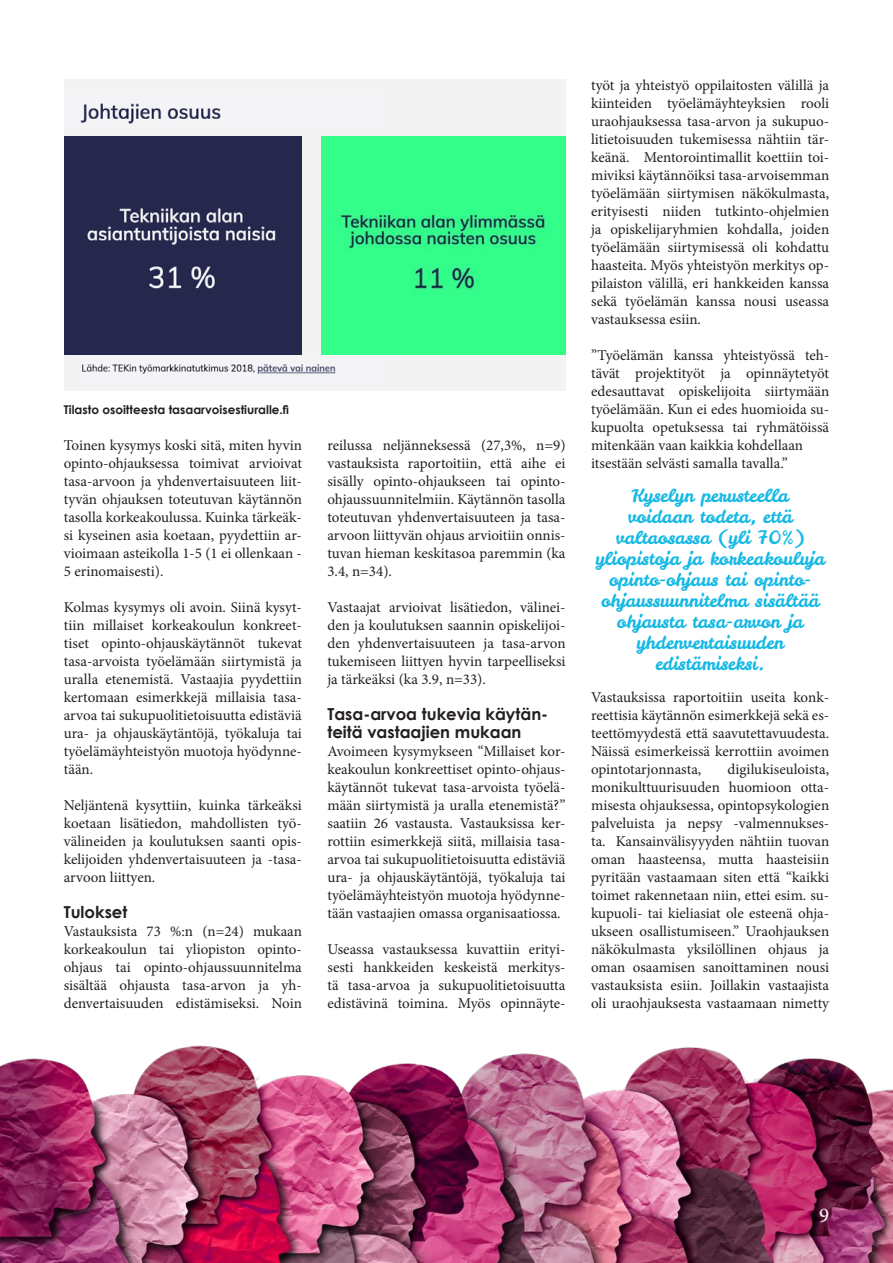
<style>
.page{position:relative;width:893px;height:1263px;background:#fff}
.page>*{position:absolute;margin:0;border:0;box-sizing:border-box;transform-origin:0 0}
.t1{font:21px "Minion Pro";color:#fff}
.Lainaus{font:18px/21px "Leckerli One";color:#16b9e4;text-align:center}
.Väliotsikko_1{font:700 16.5px/18px "Century Gothic";color:#231f20}
.Leipäteksti{font:15px/18px "Minion Pro";color:#231f20;text-align:justify}
.Kuvateksti{font:700 12px "Century Gothic";color:#231f20}
</style>
<div class="page">
<img style="left:0;top:1045px;width:893px;height:218px">
<div style="left:65px;top:79px;width:501px;height:311px;background:#f4f3f4"></div>
<div style="left:65px;top:136px;width:237px;height:218px;background:#25284c"></div>
<img style="left:65px;top:92px;width:320px;height:36px">
<img style="left:79px;top:358px;width:305px;height:25px">
<img style="left:321px;top:136px;width:245px;height:218px">
<p class="Kuvateksti" style="left:64px;top:401px;width:227px">Tilasto osoitteesta tasaarvoisestiuralle.fi</p>
<p class="Leipäteksti" style="left:64px;top:436px;width:240px">Toinen kysymys koski sitä, miten hyvin opinto-ohjauksessa toimivat arvioivat tasa-arvoon ja yhdenvertaisuuteen liit&shy;tyvän ohjauksen toteutuvan käytännön tasolla korkeakoulussa. Kuinka tärkeäk&shy;si kyseinen asia koetaan, pyydettiin ar&shy;vioimaan asteikolla 1-5 (1 ei ollenkaan - 5 erinomaisesti).</p>
<p class="Leipäteksti" style="left:64px;top:598px;width:240px">Kolmas kysymys oli avoin. Siinä kysyt&shy;tiin millaiset korkeakoulun konkreet&shy;tiset opinto-ohjauskäytännöt tukevat tasa-arvoista työelämään siirtymistä ja uralla etenemistä. Vastaajia pyydettiin kertomaan esimerkkejä millaisia tasa&shy;arvoa tai sukupuolitietoisuutta edistäviä ura- ja ohjauskäytäntöjä, työkaluja tai työelämäyhteistyön muotoja hyödynne&shy;tään.</p>
<p class="Leipäteksti" style="left:64px;top:796px;width:240px">Neljäntenä kysyttiin, kuinka tärkeäksi koetaan lisätiedon, mahdollisten työ&shy;välineiden ja koulutuksen saanti opis&shy;kelijoiden yhdenvertaisuuteen ja -tasa&shy;arvoon liittyen.</p>
<p class="Väliotsikko_1" style="left:64px;top:902px;width:65px">Tulokset</p>
<p class="Leipäteksti" style="left:64px;top:922px;width:240px">Vastauksista 73 %:n (n=24) mukaan korkeakoulun tai yliopiston opinto&shy;ohjaus tai opinto-ohjaussuunnitelma sisältää ohjausta tasa-arvon ja yh&shy;denvertaisuuden edistämiseksi. Noin</p>
<p class="Leipäteksti" style="left:327px;top:436px;width:240px">reilussa neljänneksessä (27,3%, n=9) vastauksista raportoitiin, että aihe ei sisälly opinto-ohjaukseen tai opinto&shy;ohjaussuunnitelmiin. Käytännön tasolla toteutuvan yhdenvertaisuuteen ja tasa&shy;arvoon liittyvän ohjaus arvioitiin onnis&shy;tuvan hieman keskitasoa paremmin (ka 3.4, n=34).</p>
<p class="Leipäteksti" style="left:327px;top:598px;width:240px">Vastaajat arvioivat lisätiedon, välinei&shy;den ja koulutuksen saannin opiskelijoi&shy;den yhdenvertaisuuteen ja tasa-arvon tukemiseen liittyen hyvin tarpeelliseksi ja tärkeäksi (ka 3.9, n=33).</p>
<p class="Väliotsikko_1" style="left:327px;top:704px;width:222px">Tasa-arvoa tukevia käytän&shy;teitä vastaajien mukaan</p>
<p class="Leipäteksti" style="left:327px;top:742px;width:240px">Avoimeen kysymykseen “Millaiset kor&shy;keakoulun konkreettiset opinto-ohjaus&shy;käytännöt tukevat tasa-arvoista työelä&shy;mään siirtymistä ja uralla etenemistä?” saatiin 26 vastausta. Vastauksissa ker&shy;rottiin esimerkkejä siitä, millaisia tasa&shy;arvoa tai sukupuolitietoisuutta edistäviä ura- ja ohjauskäytäntöjä, työkaluja tai työelämäyhteistyön muotoja hyödynne&shy;tään vastaajien omassa organisaatiossa.</p>
<p class="Leipäteksti" style="left:327px;top:940px;width:240px">Useassa vastauksessa kuvattiin erityi&shy;sesti hankkeiden keskeistä merkitys&shy;tä tasa-arvoa ja sukupuolitietoisuutta edistävinä toimina. Myös opinnäyte-</p>
<p class="Leipäteksti" style="left:591px;top:76px;width:240px">työt ja yhteistyö oppilaitosten välillä ja kiinteiden työelämäyhteyksien rooli uraohjauksessa tasa-arvon ja sukupuo&shy;litietoisuuden tukemisessa nähtiin tär&shy;keänä. Mentorointimallit koettiin toi&shy;miviksi käytännöiksi tasa-arvoisemman työelämään siirtymisen näkökulmasta, erityisesti niiden tutkinto-ohjelmien ja opiskelijaryhmien kohdalla, joiden työelämään siirtymisessä oli kohdattu haasteita. Myös yhteistyön merkitys op&shy;pilaiston välillä, eri hankkeiden kanssa sekä työelämän kanssa nousi useassa vastauksessa esiin.</p>
<p class="Leipäteksti" style="left:591px;top:346px;width:240px;text-align:left">”Työelämän kanssa yhteistyössä teh&shy;tävät projektityöt ja opinnäytetyöt edesauttavat opiskelijoita siirtymään työelämään. Kun ei edes huomioida su&shy;kupuolta opetuksessa tai ryhmätöissä mitenkään vaan kaikkia kohdellaan itsestään selvästi samalla tavalla.”</p>
<p class="Lainaus" style="left:631px;top:485px;width:159px">Kyselyn perusteella</p>
<p class="Lainaus" style="left:628px;top:506px;width:166px">voidaan todeta, että</p>
<p class="Lainaus" style="left:595px;top:527px;width:231px">valtaosassa (yli 70%) yliopistoja ja korkeakouluja opinto-ohjaus tai opinto&shy;ohjaussuunnitelma sisältää ohjausta tasa-arvon ja</p>
<p class="Lainaus" style="left:636px;top:632px;width:149px">yhdenvertaisuuden</p>
<p class="Lainaus" style="left:655px;top:653px;width:111px">edistämiseksi.</p>
<p class="Leipäteksti" style="left:591px;top:688px;width:240px">Vastauksissa raportoitiin useita konk&shy;reettisia käytännön esimerkkejä sekä es&shy;teettömyydestä että saavutettavuudesta.<br>Näissä esimerkeissä kerrottiin avoimen opintotarjonnasta,</p>
<p class="Leipäteksti" style="left:591px;top:760px;width:240px;text-indent:136px">digilukiseuloista, monikulttuurisuuden huomioon otta&shy;misesta ohjauksessa, opintopsykologien palveluista ja nepsy -valmennukses&shy;ta. Kansainvälisyyyden nähtiin tuovan oman haasteensa, mutta haasteisiin pyritään vastaamaan siten että “kaikki toimet rakennetaan niin, ettei esim. su&shy;kupuoli- tai kieliasiat ole esteenä ohja&shy;ukseen osallistumiseen.” Uraohjauksen näkökulmasta yksilöllinen ohjaus ja oman osaamisen sanoittaminen nousi vastauksista esiin. Joillakin vastaajista oli uraohjauksesta vastaamaan nimetty</p>
<p class="t1" style="left:819px;top:1202px;width:12px">9</p>
</div>
